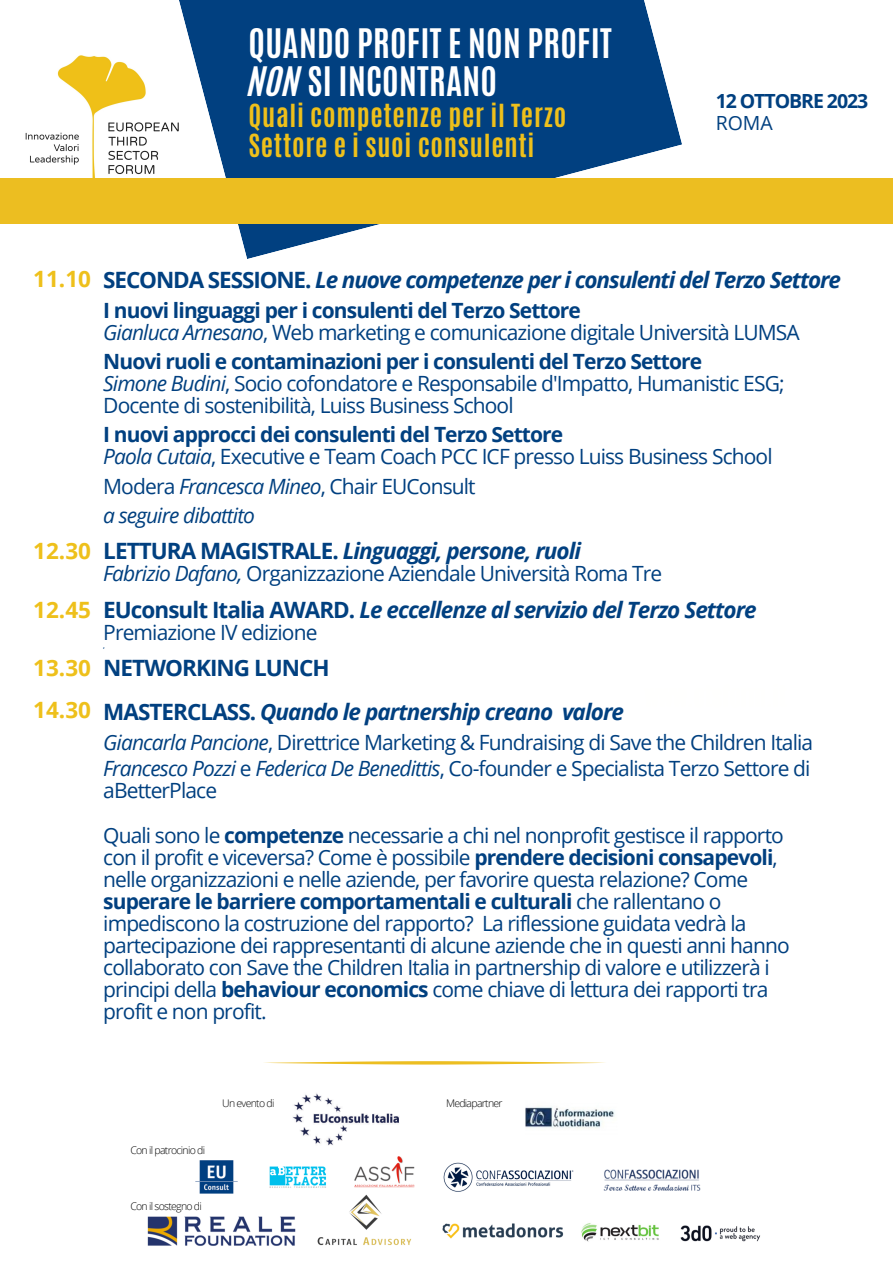
<style>
.page{position:relative;width:893px;height:1264px;background:#fff}
.page>*{position:absolute;margin:0;border:0;box-sizing:border-box;transform-origin:0 0}
.t1{font:700 33.9px "Antonio";letter-spacing:.01em;color:#fff}
.t2{font:700 26.55px/30.3px "Antonio";letter-spacing:.03em;color:#eec01b}
.t3{font:italic 700 22.5px "Open Sans";letter-spacing:-.04em;color:#014080}
.t4{font:700 22.5px "Open Sans";color:#eec01b}
.t5{font:700 22.5px "Open Sans";letter-spacing:-.04em;color:#014080}
.t6{font:21px/22px "Open Sans";letter-spacing:-.04em;color:#014080}
.t7{font:700 21px "Open Sans";letter-spacing:-.04em;color:#014080}
.t8{font:italic 21px "Open Sans";letter-spacing:-.04em;color:#014080}
.t9{font:700 19.5px "Open Sans";letter-spacing:-.055em;color:#014080}
.t10{font:19.5px "Open Sans";color:#014080}
.t11{font:300 10.5px "Open Sans";letter-spacing:-.065em;color:#000}
.t12{font:700 6px "Open Sans";color:#014080}
.s1{font-family:"CA Generated";font-weight:400}
.s2{font-style:normal}
.s3{font-style:italic}
.s4{font-weight:700}
</style>
<div class="page">
<svg style="left:162px;top:0;width:520px;height:259px;fill:#014080"></svg>
<img style="left:25px;top:43px;width:165px;height:135px">
<div style="left:0;top:178px;width:892px;height:45px;background:#ecbe21"></div>
<svg style="left:264px;top:1061px;width:341px;height:3px"></svg>
<img style="left:147px;top:1093px;width:614px;height:153px">
<p class="t1" style="left:248px;top:19px;width:365px">QUANDO PROFIT E NON PROFIT</p>
<p class="t1" style="left:248px;top:57px;width:250px"><span class="s1">NON</span> SI INCONTRANO</p>
<p class="t2" style="left:248px;top:100px;width:319px">Quali competenze per il Terzo<br>Settore e i suoi consulenti</p>
<p class="t9" style="left:715px;top:87px;width:154px">12 OTTOBRE 2023</p>
<p class="t10" style="left:715px;top:109px;width:59px">ROMA</p>
<p class="t4" style="left:33px;top:263px;width:59px">11.10</p>
<p class="t3" style="left:103px;top:264px;width:739px"><span class="s2">SECONDA SESSIONE.</span> Le nuove competenze per i consulenti del Terzo Settore</p>
<p class="t7" style="left:103px;top:295px;width:479px">I nuovi linguaggi per i consulenti del Terzo Settore</p>
<p class="t6" style="left:103px;top:320px;width:698px"><span class="s3">Gianluca Arnesano</span>, Web marketing e comunicazione digitale Università LUMSA</p>
<p class="t7" style="left:103px;top:347px;width:600px">Nuovi ruoli e contaminazioni per i consulenti del Terzo Settore</p>
<p class="t6" style="left:103px;top:372px;width:683px"><span class="s3">Simone Budini</span>, Socio cofondatore e Responsabile d'Impatto, Humanistic ESG;<br>Docente di sostenibilità, Luiss Business School</p>
<p class="t7" style="left:103px;top:420px;width:461px">I nuovi approcci dei consulenti del Terzo Settore</p>
<p class="t6" style="left:103px;top:445px;width:670px"><span class="s3">Paola Cutaia</span>, Executive e Team Coach PCC ICF presso Luiss Business School</p>
<p class="t6" style="left:103px;top:474px;width:374px">Modera <span class="s3">Francesca Mineo</span>, Chair EUConsult</p>
<p class="t8" style="left:103px;top:500px;width:153px">a seguire dibattito</p>
<p class="t4" style="left:33px;top:535px;width:59px">12.30</p>
<p class="t3" style="left:103px;top:535px;width:479px"><span class="s2">LETTURA MAGISTRALE.</span> Linguaggi, persone, ruoli</p>
<p class="t6" style="left:103px;top:561px;width:560px"><span class="s3">Fabrizio Dafano,</span> Organizzazione Aziendale Università Roma Tre</p>
<p class="t4" style="left:33px;top:593px;width:59px">12.45</p>
<p class="t3" style="left:103px;top:594px;width:655px"><span class="s2">EUconsult Italia AWARD.</span> Le eccellenze al servizio del Terzo Settore</p>
<p class="t6" style="left:103px;top:620px;width:216px">Premiazione IV edizione</p>
<p class="t12" style="left:103px;top:642px;width:3px">,</p>
<p class="t4" style="left:33px;top:651px;width:59px">13.30</p>
<p class="t5" style="left:103px;top:652px;width:228px">NETWORKING LUNCH</p>
<p class="t4" style="left:33px;top:693px;width:59px">14.30</p>
<p class="t3" style="left:103px;top:695px;width:522px"><span class="s2">MASTERCLASS.</span> Quando le partnership creano valore</p>
<p class="t6" style="left:103px;top:730px;width:711px"><span class="s3">Giancarla Pancione</span>, Direttrice Marketing &amp; Fundraising di Save the Children Italia</p>
<p class="t6" style="left:103px;top:757px;width:708px"><span class="s3">Francesco Pozzi</span> e <span class="s3">Federica De Benedittis</span>, Co-founder e Specialista Terzo Settore di aBetterPlace</p>
<p class="t6" style="left:103px;top:823px;width:688px">Quali sono le <span class="s4">competenze</span> necessarie a chi nel nonprofit gestisce il rapporto con il profit e viceversa? Come è possibile <span class="s4">prendere decisioni consapevoli</span>, nelle organizzazioni e nelle aziende, per favorire questa relazione? Come <span class="s4">superare le barriere comportamentali e culturali</span> che rallentano o impediscono la costruzione del rapporto? La riflessione guidata vedrà la partecipazione dei rappresentanti di alcune aziende che in questi anni hanno collaborato con Save the Children Italia in partnership di valore e utilizzerà i principi della <span class="s4">behaviour economics</span> come chiave di lettura dei rapporti tra profit e non profit.</p>
<p class="t11" style="left:130px;top:1142px;width:76px">Con il patrocinio di</p>
<p class="t11" style="left:130px;top:1198px;width:73px">Con il sostegno di</p>
<p class="t11" style="left:222px;top:1095px;width:54px">Un evento di</p>
<p class="t11" style="left:446px;top:1095px;width:58px">Mediapartner</p>
</div>
